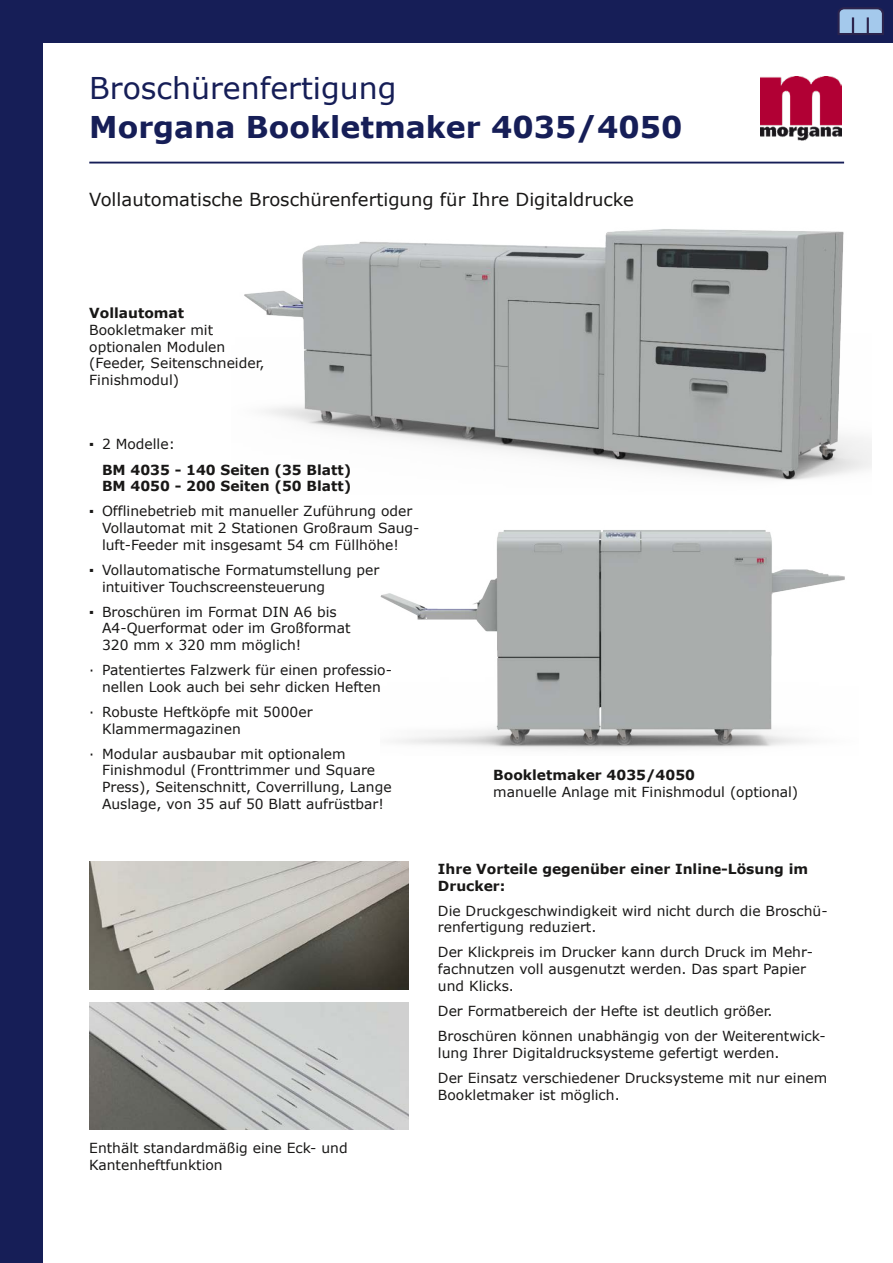
<style>
.page{position:relative;width:893px;height:1263px;background:#fff}
.page>*{position:absolute;margin:0;border:0;box-sizing:border-box;transform-origin:0 0}
.t1{font:700 30px "Verdana";color:#161e57}
.t2{font:30px "Verdana";color:#161e57}
.t3{font:18px "Verdana";color:#181716}
.t4{font:13.8px/16.6px "Verdana";color:#181716}
.t5{font:700 13.8px/16.6px "Verdana";color:#181716}
</style>
<div class="page">
<img style="left:381px;top:530px;width:464px;height:219px">
<hr style="left:89px;top:162px;width:755px;height:1px;background:#161e57">
<div style="left:0;top:0;width:43px;height:1263px;background:#161e57"></div>
<img style="left:761px;top:77px;width:80px;height:64px">
<div style="left:0;top:0;width:893px;height:43px;background:#161e57"></div>
<svg style="left:838px;top:7px;width:46px;height:28px"></svg>
<img style="left:244px;top:229px;width:628px;height:251px">
<img style="left:89px;top:862px;width:319px;height:127px">
<img style="left:89px;top:1002px;width:319px;height:128px">
<h1 class="t2" style="left:89px;top:68px;width:309px">Broschürenfertigung</h1>
<h1 class="t1" style="left:89px;top:106px;width:595px">Morgana Bookletmaker 4035/4050</h1>
<h2 class="t3" style="left:89px;top:187px;width:546px">Vollautomatische Broschürenfertigung für Ihre Digitaldrucke</h2>
<p class="t5" style="left:89px;top:305px;width:96px">Vollautomat</p>
<p class="t4" style="left:89px;top:322px;width:177px">Bookletmaker mit optionalen Modulen (Feeder, Seitenschneider,<br>Finishmodul)</p>
<p class="t4" style="left:89px;top:436px;width:87px">▪ 2 Modelle:</p>
<p class="t5" style="left:102px;top:461px;width:251px">BM 4035 - 140 Seiten (35 Blatt)<br>BM 4050 - 200 Seiten (50 Blatt)</p>
<p class="t4" style="left:102px;top:503px;width:319px;text-indent:-13px">▪ Offlinebetrieb mit manueller Zuführung oder<br>Vollautomat mit 2 Stationen Großraum Saug&shy;luft-Feeder mit insgesamt 54 cm Füllhöhe!</p>
<p class="t4" style="left:102px;top:561px;width:279px;text-indent:-13px">▪ Vollautomatische Formatumstellung per intuitiver Touchscreensteuerung</p>
<p class="t4" style="left:102px;top:603px;width:250px;text-indent:-13px">▪ Broschüren im Format DIN A6 bis<br>A4-Querformat oder im Großformat<br>320 mm x 320 mm möglich!</p>
<p class="t4" style="left:89px;top:662px;width:304px;text-align:center">∙ Patentiertes Falzwerk für einen professio&shy;nellen Look auch bei sehr dicken Heften</p>
<p class="t4" style="left:102px;top:703px;width:212px;text-indent:-13px">∙ Robuste Heftköpfe mit 5000er<br>Klammermagazinen</p>
<p class="t4" style="left:102px;top:745px;width:291px;text-indent:-13px">∙ Modular ausbaubar mit optionalem Finishmodul (Fronttrimmer und Square Press), Seitenschnitt, Coverrillung, Lange Auslage, von 35 auf 50 Blatt aufrüstbar!</p>
<p class="t5" style="left:493px;top:767px;width:203px">Bookletmaker 4035/4050</p>
<p class="t4" style="left:493px;top:783px;width:306px">manuelle Anlage mit Finishmodul (optional)</p>
<p class="t4" style="left:89px;top:1139px;width:260px">Enthält standardmäßig eine Eck- und<br>Kantenheftfunktion</p>
<p class="t5" style="left:438px;top:860px;width:372px">Ihre Vorteile gegenüber einer Inline-Lösung im<br>Drucker:</p>
<p class="t4" style="left:438px;top:902px;width:391px">Die Druckgeschwindigkeit wird nicht durch die Broschü&shy;renfertigung reduziert.</p>
<p class="t4" style="left:438px;top:944px;width:377px">Der Klickpreis im Drucker kann durch Druck im Mehr&shy;fachnutzen voll ausgenutzt werden. Das spart Papier und Klicks.</p>
<p class="t4" style="left:438px;top:998px;width:389px;line-height:25.2px">Der Formatbereich der Hefte ist deutlich größer.<br>Broschüren können unabhängig von der Weiterentwick-</p>
<p class="t4" style="left:438px;top:1040px;width:391px;line-height:25.2px">lung Ihrer Digitaldrucksysteme gefertigt werden.<br>Der Einsatz verschiedener Drucksysteme mit nur einem</p>
<p class="t4" style="left:438px;top:1086px;width:183px">Bookletmaker ist möglich.</p>
</div>
